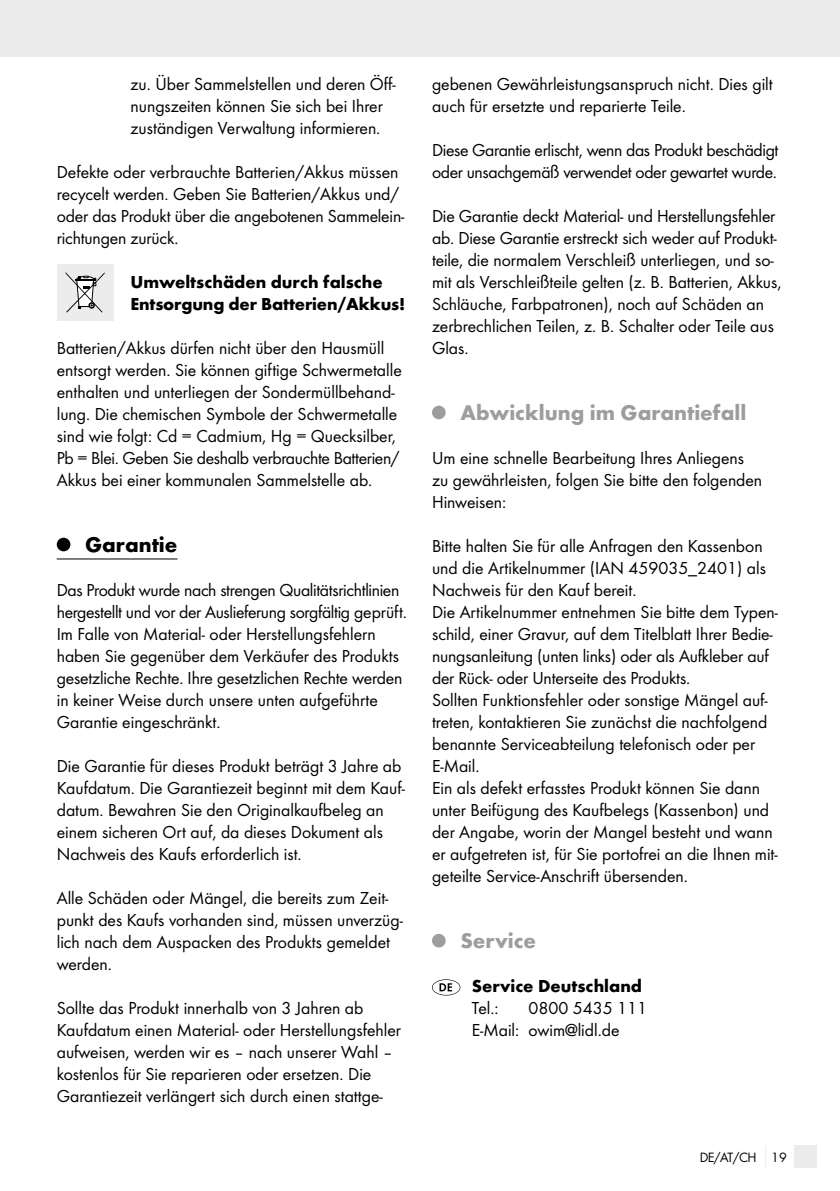
<style>
.page{position:relative;width:840px;height:1191px;background:#fff}
.page>*{position:absolute;margin:0;border:0;box-sizing:border-box;transform-origin:0 0}
.t1{font:700 22px "Futura";color:#9c9d9d}
.t2{font:700 22px "Futura";color:#000}
.t3{font:18px/22px "Futura Boo";color:#000}
.t4{font:18px/22px "Futura Boo";letter-spacing:-.02em;color:#000}
.t5{font:700 18px/22px "Futura";color:#000}
.t6{font:14px "Futura Boo";letter-spacing:-.03em;color:#000}
</style>
<div class="page">
<div style="left:0;top:0;width:839px;height:57px;background:#ececec"></div>
<div style="left:794px;top:1145px;width:22px;height:23px;background:#ececec"></div>
<hr style="left:57px;top:558px;width:120px;height:1px;background:#000">
<div style="left:57px;top:264px;width:56px;height:57px;background:#ececec"></div>
<svg style="left:66px;top:272px;width:39px;height:40px"></svg>
<div style="left:57px;top:538px;width:13px;height:13px;background:#000;border-radius:50%"></div>
<div style="left:432px;top:406px;width:13px;height:13px;background:#9c9d9d;border-radius:50%"></div>
<div style="left:432px;top:934px;width:13px;height:13px;background:#9c9d9d;border-radius:50%"></div>
<svg style="left:432px;top:979px;width:28px;height:16px"></svg>
<p class="t3" style="left:130px;top:73px;width:267px">zu. Über Sammelstellen und deren Öff&shy;nungszeiten können Sie sich bei Ihrer zuständigen Verwaltung informieren.</p>
<p class="t3" style="left:57px;top:161px;width:349px">Defekte oder verbrauchte Batterien/Akkus müssen recycelt werden. Geben Sie Batterien/Akkus und/ oder das Produkt über die angebotenen Sammelein&shy;richtungen zurück.</p>
<p class="t5" style="left:130px;top:271px;width:276px">Umweltschäden durch falsche<br>Entsorgung der Batterien/Akkus!</p>
<p class="t3" style="left:57px;top:337px;width:346px">Batterien/Akkus dürfen nicht über den Hausmüll entsorgt werden. Sie können giftige Schwermetalle enthalten und unterliegen der Sondermüllbehand&shy;lung. Die chemischen Symbole der Schwermetalle sind wie folgt: Cd = Cadmium, Hg = Quecksilber, Pb = Blei. Geben Sie deshalb verbrauchte Batterien/ Akkus bei einer kommunalen Sammelstelle ab.</p>
<p class="t2" style="left:85px;top:531px;width:94px">Garantie</p>
<p class="t3" style="left:57px;top:579px;width:351px">Das Produkt wurde nach strengen Qualitätsrichtlinien hergestellt und vor der Auslieferung sorgfältig geprüft.<br>Im Falle von Material- oder Herstellungsfehlern haben Sie gegenüber dem Verkäufer des Produkts gesetzliche Rechte. Ihre gesetzlichen Rechte werden in keiner Weise durch unsere unten aufgeführte Garantie eingeschränkt.</p>
<p class="t3" style="left:57px;top:755px;width:349px">Die Garantie für dieses Produkt beträgt 3 Jahre ab Kaufdatum. Die Garantiezeit beginnt mit dem Kauf&shy;datum. Bewahren Sie den Originalkaufbeleg an einem sicheren Ort auf, da dieses Dokument als Nachweis des Kaufs erforderlich ist.</p>
<p class="t3" style="left:57px;top:887px;width:347px">Alle Schäden oder Mängel, die bereits zum Zeit&shy;punkt des Kaufs vorhanden sind, müssen unverzüg&shy;lich nach dem Auspacken des Produkts gemeldet werden.</p>
<p class="t3" style="left:57px;top:997px;width:345px">Sollte das Produkt innerhalb von 3 Jahren ab Kaufdatum einen Material- oder Herstellungsfehler aufweisen, werden wir es – nach unserer Wahl – kostenlos für Sie reparieren oder ersetzen. Die Garantiezeit verlängert sich durch einen stattge-</p>
<p class="t3" style="left:432px;top:73px;width:342px">gebenen Gewährleistungsanspruch nicht. Dies gilt auch für ersetzte und reparierte Teile.</p>
<p class="t4" style="left:432px;top:139px;width:348px">Diese Garantie erlischt, wenn das Produkt beschädigt oder unsachgemäß verwendet oder gewartet wurde.</p>
<p class="t3" style="left:432px;top:205px;width:351px">Die Garantie deckt Material- und Herstellungsfehler ab. Diese Garantie erstreckt sich weder auf Produkt&shy;teile, die normalem Verschleiß unterliegen, und so&shy;mit als Verschleißteile gelten (z. B. Batterien, Akkus, Schläuche, Farbpatronen), noch auf Schäden an zerbrechlichen Teilen, z. B. Schalter oder Teile aus Glas.</p>
<p class="t1" style="left:460px;top:399px;width:287px">Abwicklung im Garantiefall</p>
<p class="t3" style="left:432px;top:447px;width:331px">Um eine schnelle Bearbeitung Ihres Anliegens zu gewährleisten, folgen Sie bitte den folgenden<br>Hinweisen:</p>
<p class="t3" style="left:432px;top:535px;width:347px">Bitte halten Sie für alle Anfragen den Kassenbon und die Artikelnummer (IAN 459035_2401) als Nachweis für den Kauf bereit.<br>Die Artikelnummer entnehmen Sie bitte dem Typen&shy;schild, einer Gravur, auf dem Titelblatt Ihrer Bedie&shy;nungsanleitung (unten links) oder als Aufkleber auf der Rück- oder Unterseite des Produkts.<br>Sollten Funktionsfehler oder sonstige Mängel auf&shy;treten, kontaktieren Sie zunächst die nachfolgend benannte Serviceabteilung telefonisch oder per E-Mail.<br>Ein als defekt erfasstes Produkt können Sie dann unter Beifügung des Kaufbelegs (Kassenbon) und der Angabe, worin der Mangel besteht und wann er aufgetreten ist, für Sie portofrei an die Ihnen mit&shy;geteilte Service-Anschrift übersenden.</p>
<p class="t1" style="left:460px;top:927px;width:77px">Service</p>
<p class="t5" style="left:471px;top:975px;width:172px">Service Deutschland</p>
<p class="t3" style="left:471px;top:997px;width:28px">Tel.:</p>
<p class="t3" style="left:471px;top:997px;width:177px;text-indent:57px">0800 5435 111<br>E-Mail: owim@lidl.de</p>
<p class="t6" style="left:699px;top:1149px;width:88px">DE/AT/CH 19</p>
</div>
